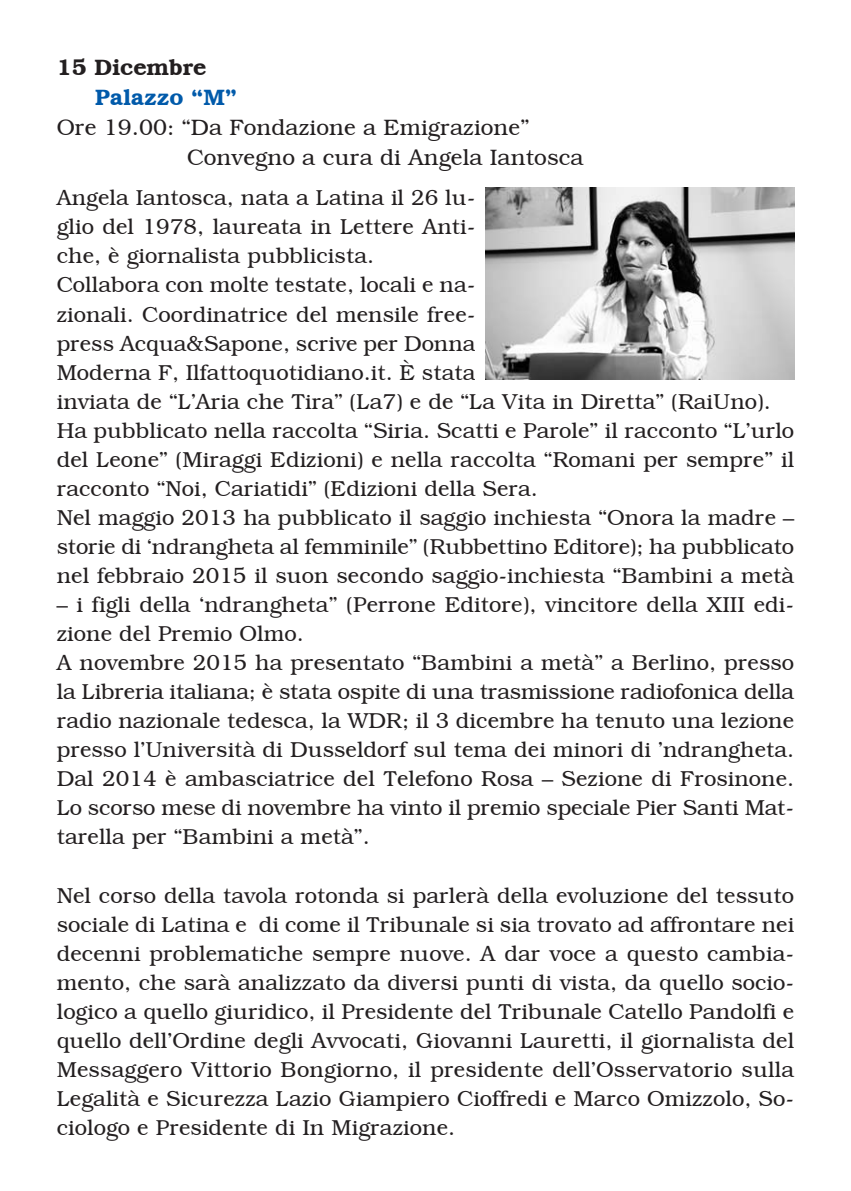
<style>
.page{position:relative;width:851px;height:1191px;background:#fff}
.page>*{position:absolute;margin:0;border:0;box-sizing:border-box;transform-origin:0 0}
.t1{font:300 22.6px/29.8px "Bookman";color:#231f20}
.t2{font:600 22.6px "Bookman";color:#231f20}
.t3{font:600 22.6px "Bookman";color:#015aaa}
.t4{font:300 22px/29px "Bookman";color:#231f20}
</style>
<div class="page">
<img style="left:485px;top:187px;width:309px;height:193px">
<p class="t2" style="left:57px;top:57px;width:151px">15 Dicembre</p>
<p class="t3" style="left:95px;top:87px;width:143px">Palazzo “M”</p>
<p class="t1" style="left:187px;top:114px;width:398px;text-indent:-130px">Ore 19.00: “Da Fondazione a Emigrazione”<br>Convegno a cura di Angela Iantosca</p>
<p class="t4" style="left:57px;top:185px;width:739px">Angela Iantosca, nata a Latina il 26 lu-<br>glio del 1978, laureata in Lettere Anti-<br>che, è giornalista pubblicista.<br>Collabora con molte testate, locali e na-<br>zionali. Coordinatrice del mensile free-<br>press Acqua&amp;Sapone, scrive per Donna<br>Moderna F, Ilfattoquotidiano.it. È stata<br>inviata de “L’Aria che Tira” (La7) e de “La Vita in Diretta” (RaiUno).<br>Ha pubblicato nella raccolta “Siria. Scatti e Parole” il racconto “L’urlo del Leone” (Miraggi Edizioni) e nella raccolta “Romani per sempre” il racconto “Noi, Cariatidi” (Edizioni della Sera.<br>Nel maggio 2013 ha pubblicato il saggio inchiesta “Onora la madre – storie di ‘ndrangheta al femminile” (Rubbettino Editore); ha pubblicato nel febbraio 2015 il suon secondo saggio-inchiesta “Bambini a metà</p>
<p class="t4" style="left:57px;top:592px;width:739px">– i figli della ‘ndrangheta” (Perrone Editore), vincitore della XIII edi&shy;zione del Premio Olmo.<br>A novembre 2015 ha presentato “Bambini a metà” a Berlino, presso la Libreria italiana; è stata ospite di una trasmissione radiofonica della radio nazionale tedesca, la WDR; il 3 dicembre ha tenuto una lezione presso l’Università di Dusseldorf sul tema dei minori di ’ndrangheta.<br>Dal 2014 è ambasciatrice del Telefono Rosa – Sezione di Frosinone.<br>Lo scorso mese di novembre ha vinto il premio speciale Pier Santi Mat&shy;tarella per “Bambini a metà”.</p>
<p class="t4" style="left:57px;top:882px;width:739px;text-align:justify">Nel corso della tavola rotonda si parlerà della evoluzione del tessuto sociale di Latina e di come il Tribunale si sia trovato ad affrontare nei decenni problematiche sempre nuove. A dar voce a questo cambia&shy;mento, che sarà analizzato da diversi punti di vista, da quello socio&shy;logico a quello giuridico, il Presidente del Tribunale Catello Pandolfi e quello dell’Ordine degli Avvocati, Giovanni Lauretti, il giornalista del Messaggero Vittorio Bongiorno, il presidente dell’Osservatorio sulla Legalità e Sicurezza Lazio Giampiero Cioffredi e Marco Omizzolo, So&shy;ciologo e Presidente di In Migrazione.</p>
</div>
